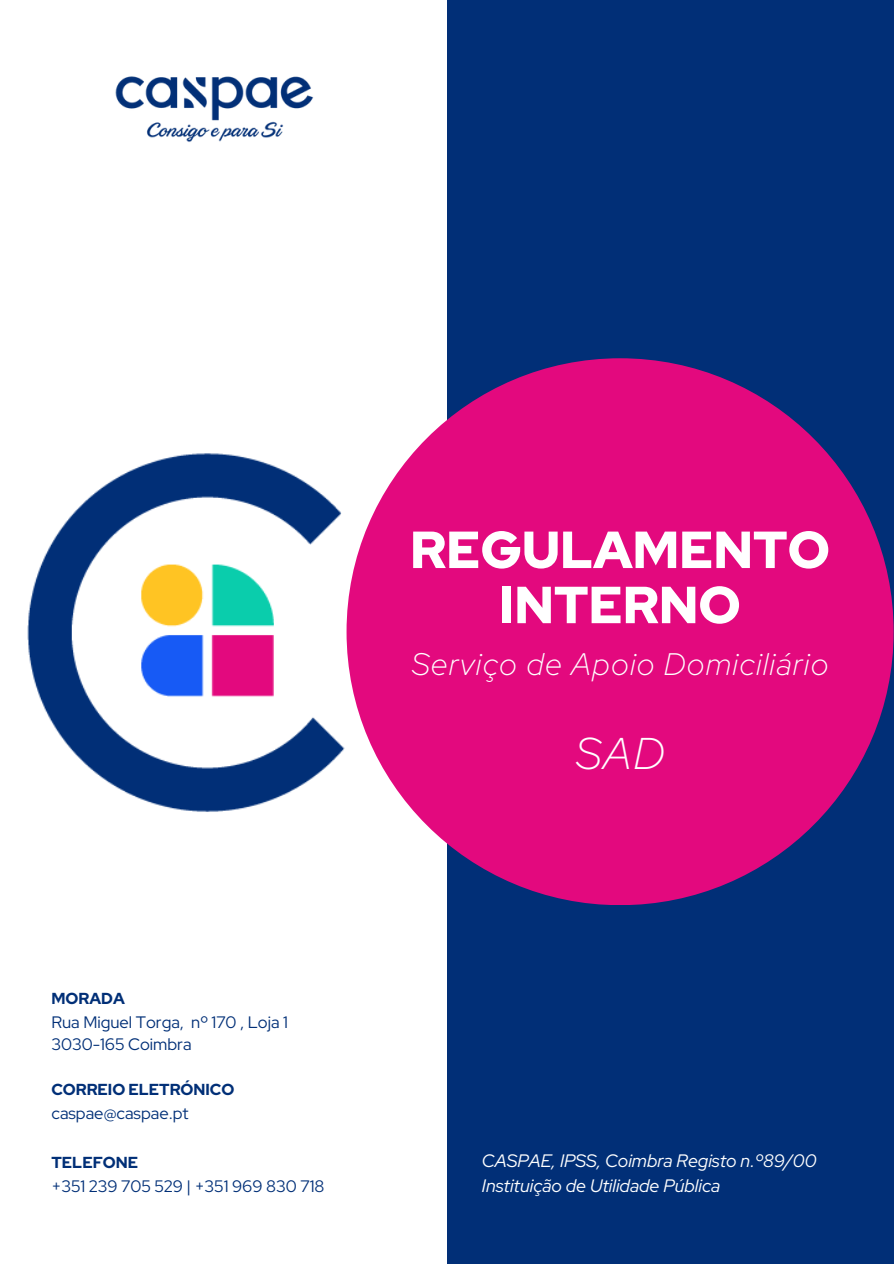
<style>
.page{position:relative;width:894px;height:1264px;background:#fff}
.page>*{position:absolute;margin:0;border:0;box-sizing:border-box;transform-origin:0 0}
.t1{font:900 52.05px/55.2px "Red Hat Display";color:#fff;text-align:center}
.t2{font:italic 300 44.4px "Red Hat Display";color:#fff}
.t3{font:italic 300 31.05px "Red Hat Display";letter-spacing:.04em;color:#fff}
.t4{font:italic 18px/24.8px "Red Hat Display";color:#fff}
.t5{font:16.65px "Red Hat Display";color:#012f77}
.t6{font:800 15.9px "Red Hat Display";color:#012f77}
</style>
<div class="page">
<div style="left:0;top:0;width:893px;height:1263px;background:#012f77"></div>
<div style="left:0;top:0;width:446px;height:1263px;background:#fff"></div>
<div style="left:346px;top:358px;width:547px;height:547px;background:#e3097e;border-radius:50%"></div>
<img style="left:27px;top:453px;width:376px;height:359px">
<img style="left:115px;top:76px;width:199px;height:66px">
<p class="t1" style="left:410px;top:522px;width:421px">REGULAMENTO<br>INTERNO</p>
<h4 class="t3" style="left:411px;top:643px;width:418px">Serviço de Apoio Domiciliário</h4>
<h2 class="t2" style="left:575px;top:724px;width:90px">SAD</h2>
<h3 class="t6" style="left:51px;top:987px;width:75px">MORADA</h3>
<h2 class="t5" style="left:51px;top:1010px;width:238px">Rua Miguel Torga, nº 170 , Loja 1</h2>
<h4 class="t5" style="left:51px;top:1033px;width:141px">3030-165 Coimbra</h4>
<p class="t6" style="left:51px;top:1078px;width:184px">CORREIO ELETRÓNICO</p>
<p class="t5" style="left:51px;top:1102px;width:139px">caspae@caspae.pt</p>
<p class="t6" style="left:51px;top:1151px;width:88px">TELEFONE</p>
<p class="t5" style="left:51px;top:1174px;width:275px">+351 239 705 529 | +351 969 830 718</p>
<h1 class="t4" style="left:482px;top:1148px;width:336px">CASPAE, IPSS, Coimbra Registo n.º89/00<br>Instituição de Utilidade Pública</h1>
</div>
